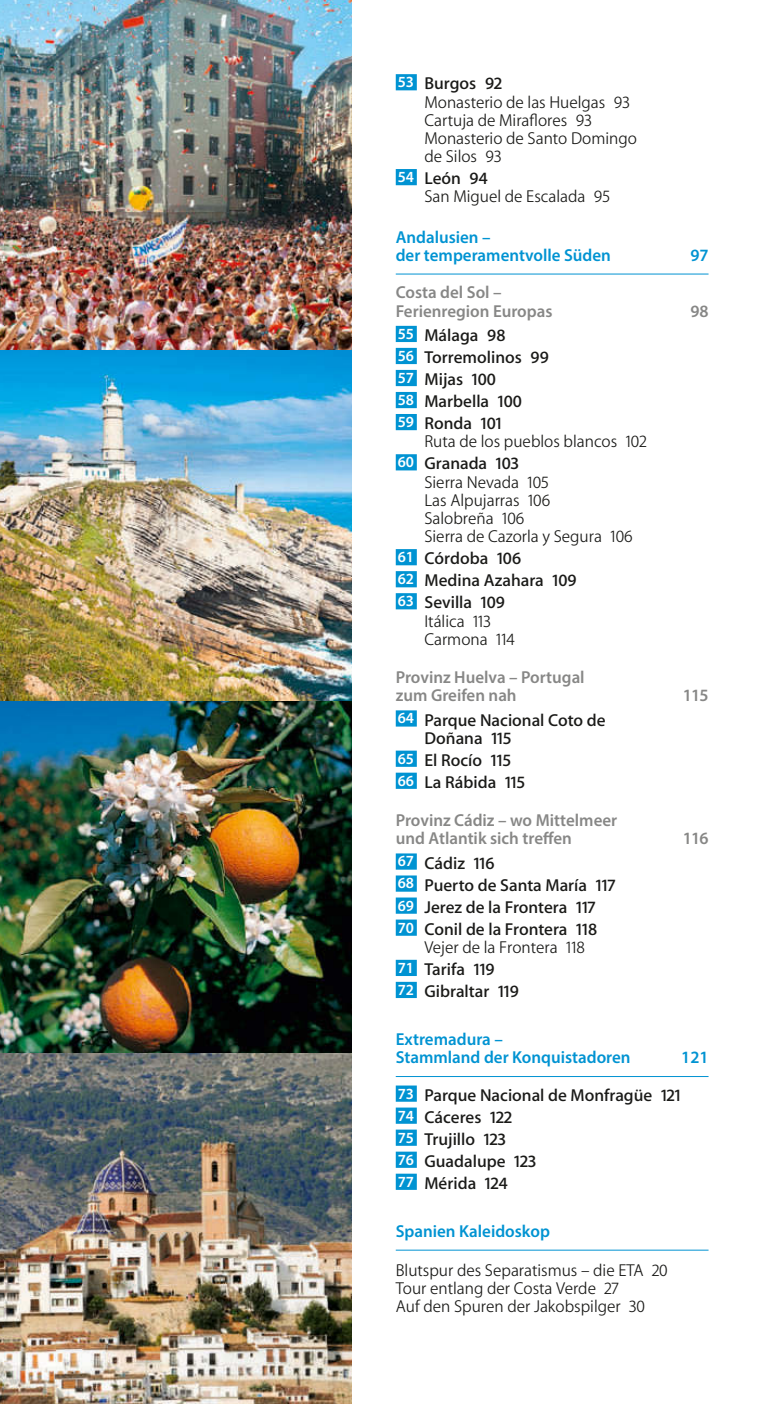
<style>
.page{position:relative;width:766px;height:1404px;background:#fff}
.page>*{position:absolute;margin:0;border:0;box-sizing:border-box;transform-origin:0 0}
.t1{font:700 17.32px/22.1px "ADAC Myriad OT";color:#1a1a18}
.t2{font:300 17.32px/18.2px "ADAC Myriad OT";color:#1a1a18}
.t3{font:600 17.32px/18.2px "Myriad Pro";color:#878786}
.t4{font:600 17.32px/18.2px "Myriad Pro";color:#0093d2}
.s1{font-family:"Myriad Pro";font-weight:600;font-size:15.53px;color:#fff}
.s2{font-weight:700}
.s3{font-weight:300}
</style>
<div class="page">
<div style="left:395px;top:74px;width:21px;height:16px;background:#0093d2"></div>
<div style="left:395px;top:169px;width:21px;height:16px;background:#0093d2"></div>
<hr style="left:395px;top:273px;width:313px;height:1px;background:#0093d2">
<div style="left:395px;top:326px;width:21px;height:16px;background:#0093d2"></div>
<div style="left:395px;top:348px;width:21px;height:16px;background:#0093d2"></div>
<div style="left:395px;top:370px;width:21px;height:16px;background:#0093d2"></div>
<div style="left:395px;top:392px;width:21px;height:16px;background:#0093d2"></div>
<div style="left:395px;top:414px;width:21px;height:16px;background:#0093d2"></div>
<div style="left:395px;top:454px;width:21px;height:16px;background:#0093d2"></div>
<div style="left:395px;top:549px;width:21px;height:16px;background:#0093d2"></div>
<div style="left:395px;top:571px;width:21px;height:16px;background:#0093d2"></div>
<div style="left:395px;top:593px;width:21px;height:16px;background:#0093d2"></div>
<div style="left:395px;top:710px;width:21px;height:16px;background:#0093d2"></div>
<div style="left:395px;top:750px;width:21px;height:16px;background:#0093d2"></div>
<div style="left:395px;top:772px;width:21px;height:16px;background:#0093d2"></div>
<div style="left:395px;top:853px;width:21px;height:16px;background:#0093d2"></div>
<div style="left:395px;top:875px;width:21px;height:16px;background:#0093d2"></div>
<div style="left:395px;top:897px;width:21px;height:16px;background:#0093d2"></div>
<div style="left:395px;top:919px;width:21px;height:16px;background:#0093d2"></div>
<div style="left:395px;top:959px;width:21px;height:16px;background:#0093d2"></div>
<div style="left:395px;top:981px;width:21px;height:16px;background:#0093d2"></div>
<hr style="left:395px;top:1075px;width:313px;height:1px;background:#0093d2">
<div style="left:395px;top:1085px;width:21px;height:16px;background:#0093d2"></div>
<div style="left:395px;top:1107px;width:21px;height:16px;background:#0093d2"></div>
<div style="left:395px;top:1129px;width:21px;height:16px;background:#0093d2"></div>
<div style="left:395px;top:1151px;width:21px;height:16px;background:#0093d2"></div>
<div style="left:395px;top:1173px;width:21px;height:16px;background:#0093d2"></div>
<hr style="left:395px;top:1249px;width:313px;height:1px;background:#0093d2">
<img style="left:0;top:0;width:351px;height:1403px">
<p class="t2" style="left:424px;top:75px;width:214px;text-indent:-27px"><span class="s1">53</span> <span class="s2">Burgos 92<br></span>Monasterio de las Huelgas 93<br>Cartuja de Miraflores 93<br>Monasterio de Santo Domingo de Silos 93</p>
<p class="t2" style="left:424px;top:170px;width:187px;text-indent:-27px"><span class="s1">54</span> <span class="s2">León 94<br></span>San Miguel de Escalada 95</p>
<p class="t4" style="left:395px;top:227px;width:217px">Andalusien –<br>der temperamentvolle Süden</p>
<p class="t3" style="left:395px;top:283px;width:158px">Costa del Sol –<br>Ferienregion Europas</p>
<p class="t1" style="left:397px;top:324px;width:152px"><span class="s1">55</span> Málaga 98<br><span class="s1">56</span> Torremolinos 99<br><span class="s1">57</span> Mijas 100<br><span class="s1">58</span> Marbella 100<br><span class="s1">59</span> Ronda 101</p>
<p class="t2" style="left:397px;top:431px;width:250px;line-height:22.1px;text-indent:27px">Ruta de los pueblos blancos 102<br><span class="s1">60</span> <span class="s2">Granada 103</span></p>
<p class="t2" style="left:424px;top:473px;width:210px">Sierra Nevada 105<br>Las Alpujarras 106<br>Salobreña 106<br>Sierra de Cazorla y Segura 106</p>
<p class="t1" style="left:397px;top:547px;width:180px"><span class="s1">61</span> Córdoba 106<br><span class="s1">62</span> Medina Azahara 109<br><span class="s1">63</span> Sevilla 109</p>
<p class="t2" style="left:424px;top:612px;width:92px">Itálica 113<br>Carmona 114</p>
<p class="t3" style="left:395px;top:667px;width:190px">Provinz Huelva – Portugal zum Greifen nah</p>
<p class="t1" style="left:424px;top:710px;width:183px;line-height:18.2px;text-indent:-27px"><span class="s1">64</span> Parque Nacional Coto de<br>Doñana 115</p>
<p class="t1" style="left:397px;top:749px;width:129px"><span class="s1">65</span> El Rocío 115<br><span class="s1">66</span> La Rábida 115</p>
<p class="t3" style="left:395px;top:810px;width:223px">Provinz Cádiz – wo Mittelmeer und Atlantik sich treffen</p>
<p class="t1" style="left:397px;top:852px;width:219px"><span class="s1">67</span> Cádiz 116<br><span class="s1">68</span> Puerto de Santa María 117<br><span class="s1">69</span> Jerez de la Frontera 117<br><span class="s1">70</span> Conil de la Frontera 118</p>
<p class="t1" style="left:397px;top:936px;width:189px;text-indent:27px"><span class="s3">Vejer de la Frontera 118<br></span><span class="s1">71</span> Tarifa 119<br><span class="s1">72</span> Gibraltar 119</p>
<p class="t4" style="left:395px;top:1029px;width:236px">Extremadura –<br>Stammland der Konquistadoren</p>
<p class="t4" style="left:690px;top:245px;width:20px">97</p>
<p class="t3" style="left:690px;top:301px;width:20px">98</p>
<p class="t3" style="left:682px;top:685px;width:27px">115</p>
<p class="t3" style="left:682px;top:828px;width:27px">116</p>
<p class="t4" style="left:681px;top:1047px;width:29px">121</p>
<p class="t1" style="left:397px;top:1083px;width:284px"><span class="s1">73</span> Parque Nacional de Monfragüe 121<br><span class="s1">74</span> Cáceres 122<br><span class="s1">75</span> Trujillo 123<br><span class="s1">76</span> Guadalupe 123<br><span class="s1">77</span> Mérida 124</p>
<p class="t4" style="left:395px;top:1221px;width:156px">Spanien Kaleidoskop</p>
<p class="t2" style="left:395px;top:1260px;width:273px">Blutspur des Separatismus – die ETA 20<br>Tour entlang der Costa Verde 27<br>Auf den Spuren der Jakobspilger 30</p>
</div>
